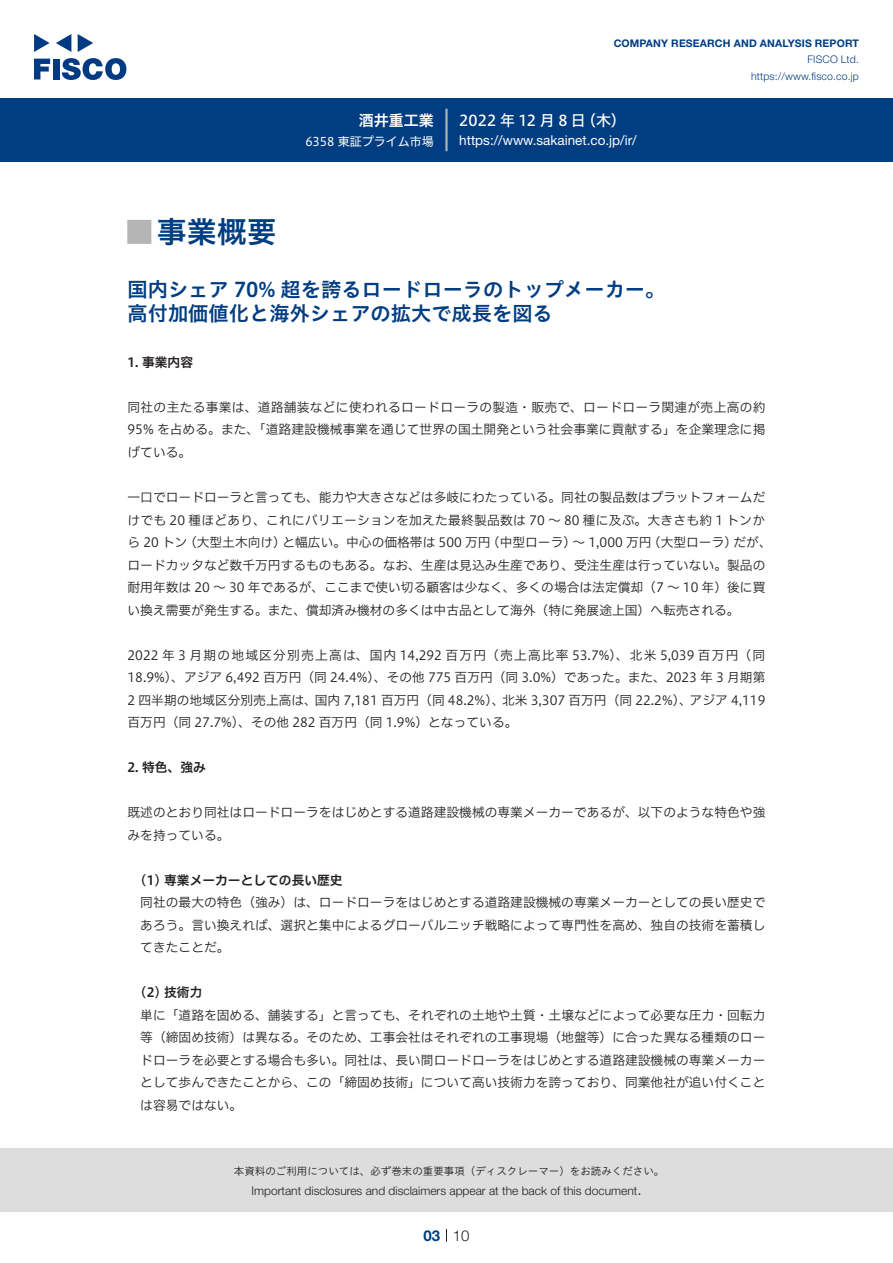
<style>
.page{position:relative;width:893px;height:1263px;background:#fff}
.page>*{position:absolute;margin:0;border:0;box-sizing:border-box;transform-origin:0 0}
.t1{font:30px "Hiragino UD Sans Std N W6";color:#003d81}
.t2{font:24px "Hiragino UD Sans Std N W6";color:#b5b5b6}
.t3{font:20.25px/24px "Hiragino UD Sans Std W6";color:#003d81}
.t4{font:15px "Hiragino UD Sans F Std N W5";letter-spacing:.23em;color:#fff}
.t5{font:15px "Hiragino UD Sans F Std N W6";color:#fff}
.t6{font:300 15px "Helvetica Neue LT Std";color:#231f20}
.t7{font:700 15px "Helvetica Neue LT Std";color:#003d81}
.t8{font:13.5px "Helvetica Neue LT Std";color:#fff}
.t9{font:12.75px/22.5px "Hiragino UD Sans F Std N W3";color:#231f20;text-align:justify}
.t10{font:12.75px "Hiragino UD Sans F Std N W3";letter-spacing:.02em;color:#231f20}
.t11{font:12.75px "Hiragino UD Sans F Std N W6";color:#231f20}
.t12{font:300 12px "Helvetica Neue LT Std";color:#231f20}
.t13{font:12px "Hiragino UD Sans F Std N W4";color:#fff}
.t14{font:10.5px "Hiragino UD Sans Std W3";color:#231f20}
.t15{font:700 10.5px "Helvetica Neue LT Std";letter-spacing:.015em;color:#003d81}
.t16{font:300 10.5px/16.5px "Helvetica Neue LT Std";letter-spacing:.015em;color:#003d81;text-align:right}
</style>
<div class="page">
<div style="left:0;top:1148px;width:893px;height:64px;background:#ddd"></div>
<svg style="left:34px;top:59px;width:16px;height:20px"></svg>
<div style="left:53px;top:59px;width:6px;height:20px;background:#003a83"></div>
<svg style="left:62px;top:58px;width:64px;height:22px"></svg>
<svg style="left:34px;top:34px;width:16px;height:18px"></svg>
<svg style="left:78px;top:34px;width:15px;height:18px"></svg>
<svg style="left:56px;top:34px;width:15px;height:18px"></svg>
<div style="left:0;top:98px;width:893px;height:64px;background:#003d81"></div>
<hr style="left:445px;top:109px;width:3px;height:42px;background:#b5b5b6">
<svg style="left:446px;top:1229px;width:1px;height:13px"></svg>
<p class="t5" style="left:359px;top:109px;width:77px">酒井重工業</p>
<p class="t13" style="left:305px;top:132px;width:130px">6358 東証プライム市場</p>
<p class="t15" style="left:614px;top:37px;width:247px">COMPANY RESEARCH AND ANALYSIS REPORT</p>
<p class="t16" style="left:751px;top:51px;width:109px">FISCO Ltd. https://www.fisco.co j p.</p>
<p class="t4" style="left:581px;top:109px;width:46px">（木(</p>
<p class="t4" style="left:459px;top:109px;width:128px">2022年12月8日</p>
<p class="t8" style="left:459px;top:132px;width:179px">https://www.sakainet. c o j p. /i r/</p>
<h1 class="t1" style="left:157px;top:209px;width:121px">事業概要</h1>
<h2 class="t2" style="left:128px;top:213px;width:25px">█</h2>
<h3 class="t3" style="left:128px;top:276px;width:539px">国内シェア 70% 超を誇るロードローラのトップメーカー。高付加価値化と海外シェアの拡大で成長を図る</h3>
<p class="t11" style="left:128px;top:352px;width:67px">1. 事業内容</p>
<p class="t9" style="left:128px;top:395px;width:639px">同社の主たる事業は、道路舗装などに使われるロードローラの製造・販売で、ロードローラ関連が売上高の約95% を占める。また、「道路建設機械事業を通じて世界の国土開発という社会事業に貢献する」を企業理念に掲げている。</p>
<p class="t9" style="left:128px;top:485px;width:639px">一口でロードローラと言っても、能力や大きさなどは多岐にわたっている。同社の製品数はプラットフォームだ</p>
<p class="t10" style="left:128px;top:510px;width:639px">けでも 20 種ほどあり、これにバリエーションを加えた最終製品数は 70 ～ 80 種に及ぶ。大きさも約 1 トンか</p>
<p class="t9" style="left:733px;top:530px;width:40px">だが、</p>
<p class="t9" style="left:184px;top:530px;width:103px">（大型土木向け）</p>
<p class="t9" style="left:282px;top:530px;width:210px">と幅広い。中心の価格帯は 500 万円</p>
<p class="t9" style="left:487px;top:530px;width:166px">（中型ローラ）～ 1,000 万円</p>
<p class="t9" style="left:648px;top:530px;width:91px">（大型ローラ）</p>
<p class="t9" style="left:128px;top:530px;width:639px;text-align:left">ら 20 トン<br>ロードカッタなど数千万円するものもある。なお、生産は見込み生産であり、受注生産は行っていない。製品の耐用年数は 20 ～ 30 年であるが、ここまで使い切る顧客は少なく、多くの場合は法定償却（7 ～ 10 年）後に買い換え需要が発生する。また、償却済み機材の多くは中古品として海外（特に発展途上国）へ転売される。</p>
<p class="t9" style="left:128px;top:643px;width:639px;text-align:right">2022 年 3 月期の地域区分別売上高は、国内 14,292 百万円（売上高比率 53.7%）、北米 5,039 百万円（同<br>18.9%）、アジア 6,492 百万円（同 24.4%）、その他 775 百万円（同 3.0%）であった。また、2023 年 3 月期第アジア 4,119</p>
<p class="t9" style="left:315px;top:688px;width:191px">国内 7,181 百万円（同 48.2%）、</p>
<p class="t9" style="left:502px;top:688px;width:191px">北米 3,307 百万円（同 22.2%）、</p>
<p class="t9" style="left:128px;top:688px;width:391px">2 四半期の地域区分別売上高は、<br>百万円（同 27.7%）、その他 282 百万円（同 1.9%）となっている。</p>
<p class="t11" style="left:128px;top:757px;width:80px">2. 特色、強み</p>
<p class="t9" style="left:128px;top:800px;width:639px">既述のとおり同社はロードローラをはじめとする道路建設機械の専業メーカーであるが、以下のような特色や強みを持っている。</p>
<p class="t11" style="left:140px;top:870px;width:204px">1( ) 専業メーカーとしての長い歴史</p>
<p class="t9" style="left:140px;top:890px;width:627px">同社の最大の特色（強み）は、ロードローラをはじめとする道路建設機械の専業メーカーとしての長い歴史であろう。言い換えれば、選択と集中によるグローバルニッチ戦略によって専門性を高め、独自の技術を蓄積してきたことだ。</p>
<p class="t11" style="left:140px;top:982px;width:64px">2( ) 技術力</p>
<p class="t9" style="left:140px;top:1003px;width:627px">単に「道路を固める、舗装する」と言っても、それぞれの土地や土質・土壌などによって必要な圧力・回転力等（締固め技術）は異なる。そのため、工事会社はそれぞれの工事現場（地盤等）に合った異なる種類のロードローラを必要とする場合も多い。同社は、長い間ロードローラをはじめとする道路建設機械の専業メーカーとして歩んできたことから、この「締固め技術」について高い技術力を誇っており、同業他社が追い付くことは容易ではない。</p>
<p class="t14" style="left:234px;top:1163px;width:432px">本資料のご利用については、必ず巻末の重要事項（ディスクレーマー）をお読みください。</p>
<p class="t6" style="left:637px;top:1180px;width:6px">.</p>
<p class="t12" style="left:251px;top:1183px;width:387px">Important disclosures and disclaimers appear at the back of this document</p>
<p class="t7" style="left:423px;top:1226px;width:18px">03</p>
<p class="t6" style="left:453px;top:1226px;width:18px">10</p>
</div>
